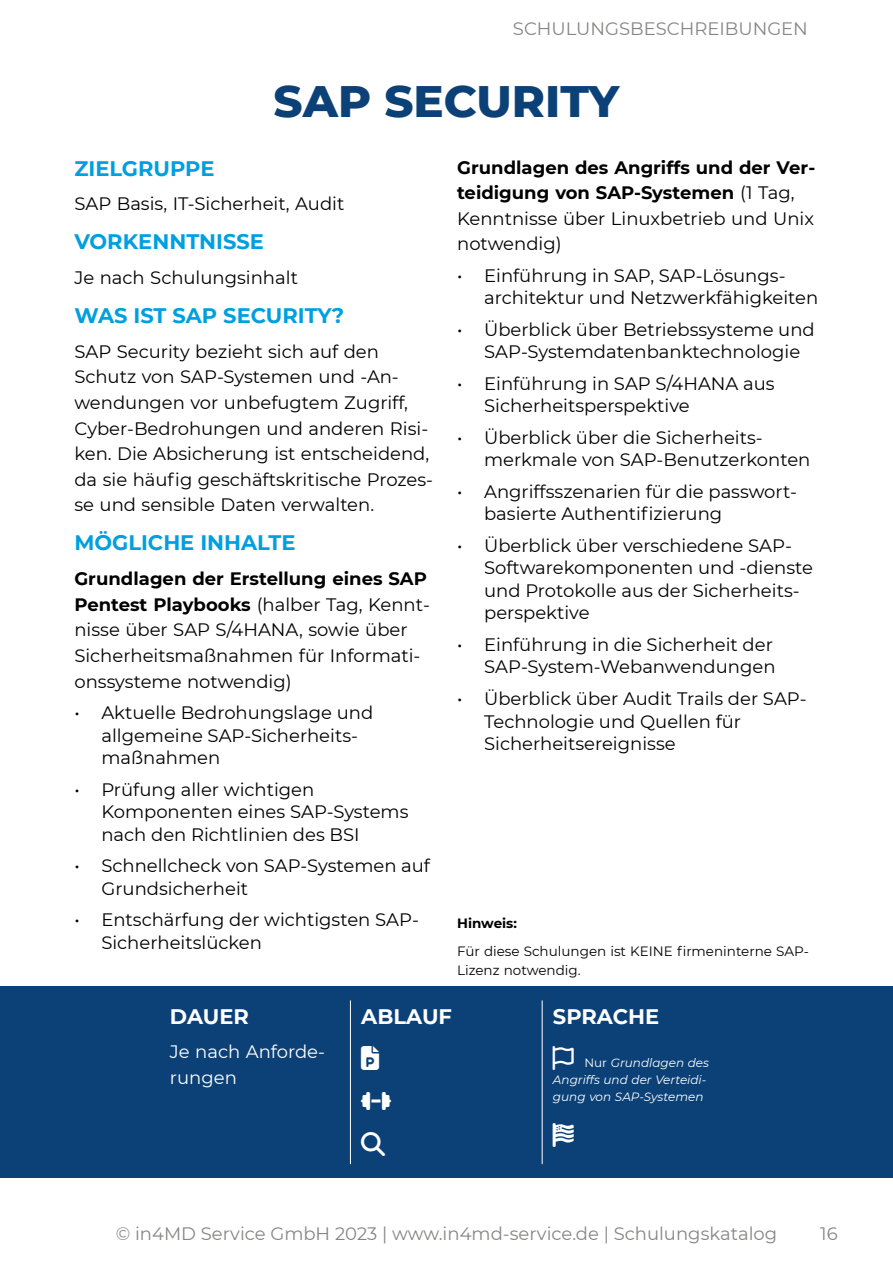
<style>
.page{position:relative;width:893px;height:1263px;background:#fff}
.page>*{position:absolute;margin:0;border:0;box-sizing:border-box;transform-origin:0 0}
.t1{font:800 45px "Montserrat";color:#0c4178}
.t2{font:700 21px "Montserrat";color:#009fdf}
.t3{font:700 21px "Montserrat";color:#fff}
.t4{font:18px/22.5px "Montserrat";color:#000}
.t5{font:700 18px/25.7px "Montserrat";color:#000}
.t6{font:18px "Montserrat";color:#868685}
.t7{font:18px/25.7px "Montserrat";color:#fff}
.t8{font:13.5px/19.2px "Montserrat";color:#000}
.t9{font:700 13.5px "Montserrat";color:#000}
.t10{font:italic 12px/17.1px "Montserrat";color:#fff}
.s1{font-weight:400}
.s2{font-weight:700}
.s3{font-style:normal}
</style>
<div class="page">
<div style="left:0;top:986px;width:893px;height:192px;background:#0c4178"></div>
<hr style="left:350px;top:1001px;width:1px;height:163px;background:#fff">
<hr style="left:542px;top:1001px;width:1px;height:163px;background:#fff">
<p class="t6" style="left:513px;top:17px;width:296px">SCHULUNGSBESCHREIBUNGEN</p>
<h1 class="t1" style="left:274px;top:74px;width:347px">SAP SECURITY</h1>
<p class="t5" style="left:457px;top:154px;width:360px">Grundlagen des Angriffs und der Ver‐ teidigung von SAP-Systemen <span class="s1">(1 Tag,<br>Kenntnisse über Linuxbetrieb und Unix notwendig)</span></p>
<p class="t4" style="left:484px;top:264px;width:336px;text-indent:-27px">• Einführung in SAP, SAP-Lösungs‐ architektur und Netzwerkfähigkeiten</p>
<p class="t4" style="left:484px;top:318px;width:332px;text-indent:-27px">• Überblick über Betriebssysteme und<br>SAP-Systemdatenbanktechnologie</p>
<p class="t4" style="left:484px;top:372px;width:292px;text-indent:-27px">• Einführung in SAP S/4HANA aus<br>Sicherheitsperspektive</p>
<p class="t4" style="left:484px;top:426px;width:328px;text-indent:-27px">• Überblick über die Sicherheits&shy;merkmale von SAP-Benutzerkonten</p>
<p class="t4" style="left:484px;top:480px;width:314px;text-indent:-27px">• Angriffsszenarien für die passwort&shy;basierte Authentifizierung</p>
<p class="t4" style="left:484px;top:534px;width:330px;text-indent:-27px">• Überblick über verschiedene SAP-<br>Softwarekomponenten und -dienste und Protokolle aus der Sicherheits&shy;perspektive</p>
<p class="t4" style="left:457px;top:633px;width:320px;text-align:right">• Einführung in die Sicherheit der<br>SAP-System-Webanwendungen</p>
<p class="t4" style="left:484px;top:687px;width:324px;text-indent:-27px">• Überblick über Audit Trails der SAP-<br>Technologie und Quellen für<br>Sicherheitsereignisse</p>
<p class="t2" style="left:74px;top:155px;width:142px">ZIELGRUPPE</p>
<p class="t4" style="left:74px;top:193px;width:272px">SAP Basis, IT-Sicherheit, Audit</p>
<p class="t2" style="left:74px;top:229px;width:191px">VORKENNTNISSE</p>
<p class="t4" style="left:74px;top:266px;width:225px">Je nach Schulungsinhalt</p>
<p class="t2" style="left:74px;top:303px;width:271px">WAS IST SAP SECURITY?</p>
<p class="t4" style="left:74px;top:338px;width:360px;line-height:25.7px">SAP Security bezieht sich auf den Schutz von SAP-Systemen und -An‐ wendungen vor unbefugtem Zugriff, Cyber-Bedrohungen und anderen Risi‐ ken. Die Absicherung ist entscheidend, da sie häufig geschäftskritische Prozes‐ se und sensible Daten verwalten.</p>
<p class="t2" style="left:74px;top:530px;width:223px">MÖGLICHE INHALTE</p>
<p class="t4" style="left:74px;top:566px;width:357px;line-height:25.7px"><span class="s2">Grundlagen der Erstellung eines SAP Pentest Playbooks</span> (halber Tag, Kennt‐ nisse über SAP S/4HANA, sowie über Sicherheitsmaßnahmen für Informati‐ onssysteme notwendig)</p>
<p class="t4" style="left:101px;top:701px;width:273px;text-indent:-27px">• Aktuelle Bedrohungslage und allgemeine SAP-Sicherheits&shy;maßnahmen</p>
<p class="t4" style="left:101px;top:778px;width:309px;text-indent:-27px">• Prüfung aller wichtigen<br>Komponenten eines SAP-Systems nach den Richtlinien des BSI</p>
<p class="t4" style="left:101px;top:854px;width:330px;text-indent:-27px">• Schnellcheck von SAP-Systemen auf<br>Grundsicherheit</p>
<p class="t4" style="left:101px;top:908px;width:319px;text-indent:-27px">• Entschärfung der wichtigsten SAP-<br>Sicherheitslücken</p>
<p class="t9" style="left:457px;top:914px;width:61px">Hinweis:</p>
<p class="t8" style="left:457px;top:941px;width:353px">Für diese Schulungen ist KEINE firmeninterne SAP-<br>Lizenz notwendig.</p>
<p class="t3" style="left:170px;top:1003px;width:80px">DAUER</p>
<p class="t7" style="left:170px;top:1039px;width:157px">Je nach Anforde‐ rungen</p>
<p class="t3" style="left:361px;top:1003px;width:92px">ABLAUF</p>
<p class="t3" style="left:553px;top:1003px;width:108px">SPRACHE</p>
<p class="t10" style="left:553px;top:1054px;width:158px">⚐ <span class="s3">Nur</span> Grundlagen des<br>Angriffs und der Verteidi‐ gung von SAP-Systemen</p>
<p class="t6" style="left:116px;top:1223px;width:663px">© in4MD Service GmbH 2023 | www.in4md-service.de | Schulungskatalog</p>
<p class="t6" style="left:820px;top:1223px;width:19px">16</p>
</div>
